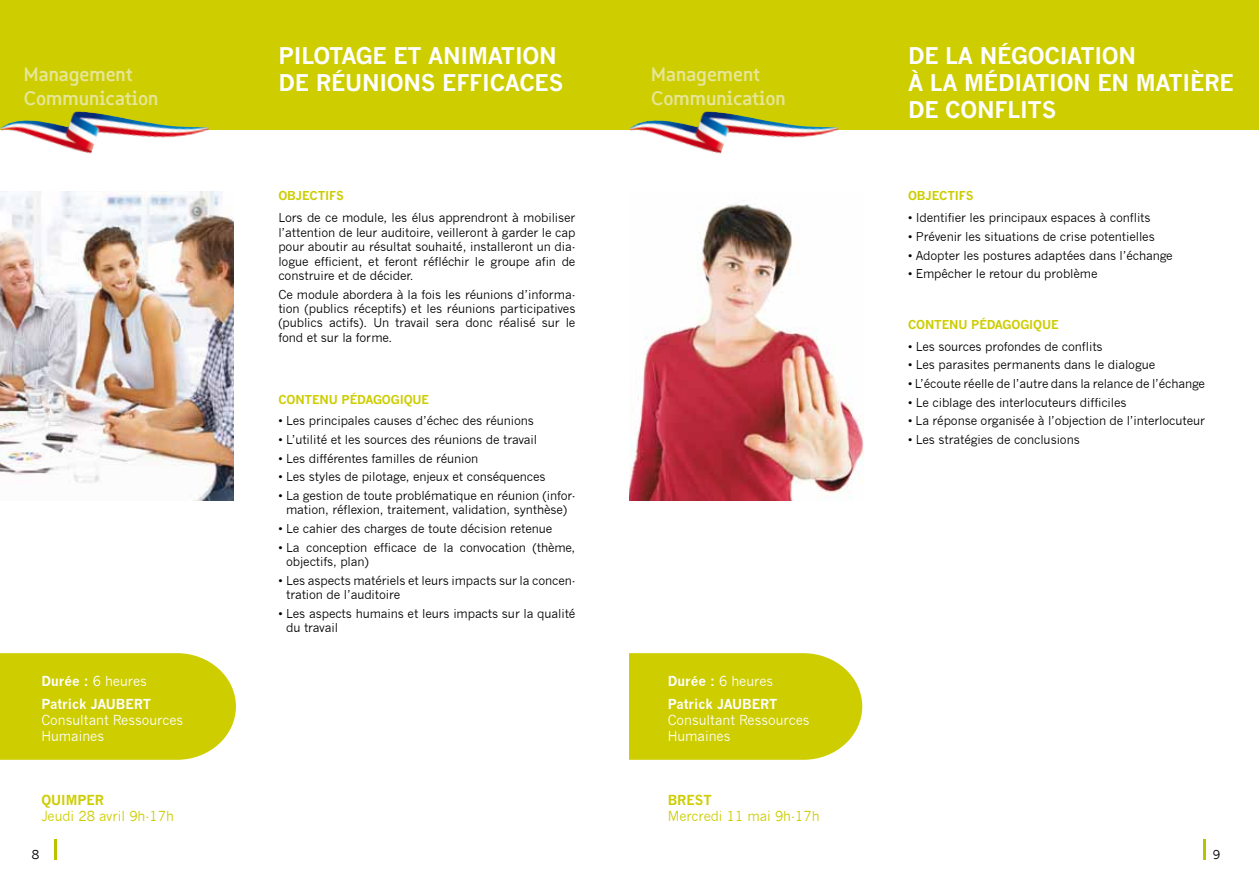
<style>
.page{position:relative;width:1259px;height:893px;background:#fff}
.page>*{position:absolute;margin:0;border:0;box-sizing:border-box;transform-origin:0 0}
.t1{font:700 22.5px/27px "News Gothic";letter-spacing:-.01em;color:#fff}
.t2{font:700 20.25px/24.3px "Focus LF";color:#e7e698}
.t3{font:13.5px/16.2px "News Gothic";color:#fff}
.t4{font:700 13.5px/22.5px "News Gothic";color:#fff}
.t5{font:13.5px "News Gothic";color:#cdcd00}
.t6{font:700 13.5px "News Gothic";color:#cdcd00}
.t7{font:12px/14.4px "News Gothic";letter-spacing:-.01em;color:#000}
.t8{font:700 12px "News Gothic";letter-spacing:-.01em;color:#cdcd00}
.s1{font-weight:400}
</style>
<div class="page">
<div style="left:0;top:0;width:629px;height:129px;background:#cdcd00"></div>
<div style="left:629px;top:0;width:630px;height:129px;background:#cdcd00"></div>
<img style="left:0;top:111px;width:77px;height:24px">
<img style="left:0;top:191px;width:234px;height:310px">
<div style="left:0;top:653px;width:236px;height:107px;background:#cdcd00"></div>
<svg style="left:629px;top:653px;width:233px;height:107px;background:#cfcf0e"></svg>
<img style="left:630px;top:111px;width:77px;height:24px">
<img style="left:629px;top:204px;width:234px;height:297px">
<hr style="left:1202px;top:839px;width:3px;height:21px;background:#bac300">
<hr style="left:54px;top:839px;width:3px;height:21px;background:#bac300">
<h2 class="t2" style="left:23px;top:62px;width:136px">Management<br>Communication</h2>
<h1 class="t1" style="left:278px;top:42px;width:287px">PILOTAGE ET ANIMATION<br>DE RÉU NIONS EFFICACES</h1>
<h2 class="t2" style="left:651px;top:62px;width:136px">Management<br>Communication</h2>
<h1 class="t1" style="left:908px;top:42px;width:327px">DE LA NÉGOCIATION<br>À LA MÉDIATION EN MATIÈRE<br>DE CONFLITS</h1>
<p class="t8" style="left:278px;top:189px;width:67px">OBJECTIFS</p>
<p class="t7" style="left:278px;top:211px;width:299px;text-align:justify">Lors de ce module, les élus apprendront à mobiliser l’attention de leur auditoire, veilleront à garder le cap pour aboutir au résultat souhaité, installeront un dia&shy;logue efficient, et feront réfléchir le groupe afin de construire et de décider.</p>
<p class="t7" style="left:278px;top:287px;width:299px;text-align:justify">Ce module abordera à la fois les réunions d’informa&shy;tion (publics réceptifs) et les réunions participatives (publics actifs). U n travail sera donc réalisé sur le fond et sur la forme.</p>
<p class="t8" style="left:278px;top:392px;width:152px">CONTENU PÉDAGOGIQU E</p>
<p class="t7" style="left:278px;top:414px;width:257px">• Les principales causes d’échec des réunions</p>
<p class="t7" style="left:278px;top:433px;width:260px">• L’utilité et les sources des réunions de travail</p>
<p class="t7" style="left:278px;top:451px;width:201px">• Les différentes familles de réunion</p>
<p class="t7" style="left:278px;top:470px;width:269px">• Les styles de pilotage, enjeux et conséquences</p>
<p class="t7" style="left:278px;top:488px;width:299px;text-align:center">• La gestion de toute problématique en réunion (infor&shy;mation, réflexion, traitement, validation, synthèse)</p>
<p class="t7" style="left:278px;top:522px;width:275px">• Le cahier des charges de toute décision retenue</p>
<p class="t7" style="left:286px;top:540px;width:291px;text-indent:-8px">• La conception efficace de la convocation (thème, objectifs, plan)</p>
<p class="t7" style="left:286px;top:573px;width:291px;text-indent:-8px">• Les aspects matériels et leurs impacts sur la concen&shy;tration de l’auditoire</p>
<p class="t7" style="left:286px;top:606px;width:291px;text-indent:-8px">• Les aspects humains et leurs impacts sur la qualité du travail</p>
<p class="t8" style="left:908px;top:189px;width:67px">OBJECTIFS</p>
<p class="t7" style="left:908px;top:211px;width:244px">• Identifier les principaux espaces à conflits</p>
<p class="t7" style="left:908px;top:229px;width:248px">• Prévenir les situations de crise potentielles</p>
<p class="t7" style="left:908px;top:248px;width:266px">• Adopter les postures adaptées dans l’échange</p>
<p class="t7" style="left:908px;top:267px;width:191px">• Empêcher le retour du problème</p>
<p class="t8" style="left:908px;top:317px;width:152px">CONTENU PÉDAGOGIQU E</p>
<p class="t7" style="left:908px;top:339px;width:196px">• Les sources profondes de conflits</p>
<p class="t7" style="left:908px;top:358px;width:249px">• Les parasites permanents dans le dialogue</p>
<p class="t7" style="left:908px;top:376px;width:298px">• L’écoute réelle de l’autre dans la relance de l’échange</p>
<p class="t7" style="left:908px;top:395px;width:220px">• Le ciblage des interlocuteurs difficiles</p>
<p class="t7" style="left:908px;top:414px;width:298px">• La réponse organisée à l’objection de l’interlocuteur</p>
<p class="t7" style="left:908px;top:432px;width:173px">• Les stratégies de conclusions</p>
<p class="t4" style="left:41px;top:670px;width:107px">DURÉE : <span class="s1">6 heures<br></span>PATRICK JAUBERT</p>
<p class="t3" style="left:41px;top:712px;width:143px">Consultant Ressources<br>Humaines</p>
<p class="t4" style="left:667px;top:670px;width:107px">DURÉE : <span class="s1">6 heures<br></span>PATRICK JAUBERT</p>
<p class="t3" style="left:667px;top:712px;width:143px">Consultant Ressources<br>Humaines</p>
<p class="t6" style="left:41px;top:792px;width:64px">QUIMPER</p>
<p class="t5" style="left:41px;top:808px;width:134px">Jeudi 28 avril 9h-17h</p>
<p class="t6" style="left:667px;top:792px;width:46px">BREST</p>
<p class="t5" style="left:667px;top:808px;width:153px">Mercredi 11 mai 9h-17h</p>
<p class="t7" style="left:32px;top:848px;width:9px">8</p>
<p class="t7" style="left:1212px;top:848px;width:9px">9</p>
</div>
